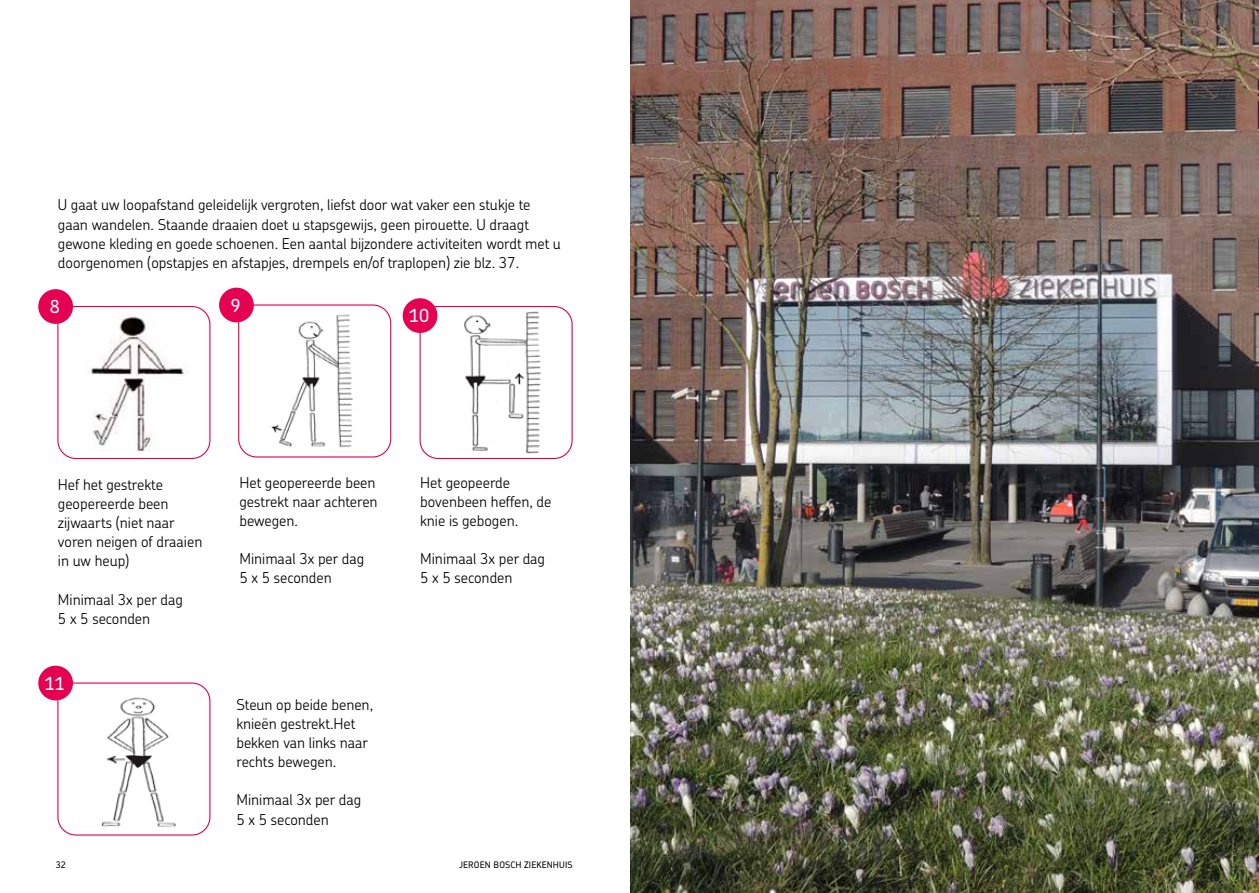
<style>
.page{position:relative;width:1259px;height:893px;background:#fff}
.page>*{position:absolute;margin:0;border:0;box-sizing:border-box;transform-origin:0 0}
.t1{font:500 18px "Chevin Pro";color:#fff}
.t2{font:300 15px/19.2px "Chevin Pro";color:#000}
.t3{font:500 9px "Chevin Pro";letter-spacing:.015em;color:#000}
</style>
<div class="page">
<img style="left:631px;top:0;width:628px;height:893px">
<svg style="left:57px;top:306px;width:154px;height:154px"></svg>
<div style="left:38px;top:289px;width:35px;height:35px;background:#e50051;border-radius:50%"></div>
<svg style="left:238px;top:304px;width:154px;height:154px"></svg>
<div style="left:219px;top:288px;width:35px;height:34px;background:#e50051;border-radius:50%"></div>
<svg style="left:419px;top:305px;width:154px;height:155px"></svg>
<div style="left:403px;top:298px;width:34px;height:35px;background:#e50051;border-radius:50%"></div>
<svg style="left:57px;top:682px;width:154px;height:154px"></svg>
<div style="left:38px;top:666px;width:35px;height:34px;background:#e50051;border-radius:50%"></div>
<p class="t2" style="left:58px;top:195px;width:504px">U gaat uw loopafstand geleidelijk vergroten, liefst door wat vaker een stukje te gaan wandelen. Staande draaien doet u stapsgewijs, geen pirouette. U draagt gewone kleding en goede schoenen. Een aantal bijzondere activiteiten wordt met u doorgenomen (opstapjes en afstapjes, drempels en/of traplopen) zie blz. 37.</p>
<p class="t1" style="left:50px;top:295px;width:12px">8</p>
<p class="t1" style="left:230px;top:293px;width:12px">9</p>
<p class="t1" style="left:409px;top:304px;width:22px">10</p>
<p class="t2" style="left:58px;top:474px;width:146px">Hef het gestrekte geopereerde been zijwaarts (niet naar voren neigen of draaien in uw heup)</p>
<p class="t2" style="left:58px;top:589px;width:126px">Minimaal 3x per dag<br>5 x 5 seconden</p>
<p class="t1" style="left:45px;top:671px;width:22px">11</p>
<p class="t2" style="left:239px;top:472px;width:140px">Het geopereerde been gestrekt naar achteren bewegen.</p>
<p class="t2" style="left:239px;top:549px;width:126px">Minimaal 3x per dag<br>5 x 5 seconden</p>
<p class="t2" style="left:236px;top:694px;width:138px">Steun op beide benen, knieën gestrekt.Het bekken van links naar rechts bewegen.</p>
<p class="t2" style="left:236px;top:790px;width:126px">Minimaal 3x per dag<br>5 x 5 seconden</p>
<p class="t2" style="left:420px;top:472px;width:133px">Het geopeerde bovenbeen heffen, de knie is gebogen.</p>
<p class="t2" style="left:420px;top:549px;width:126px">Minimaal 3x per dag<br>5 x 5 seconden</p>
<p class="t3" style="left:56px;top:859px;width:12px">32</p>
<p class="t3" style="left:459px;top:859px;width:115px">JEROEN BOSCH ZIEKENHUIS</p>
</div>
